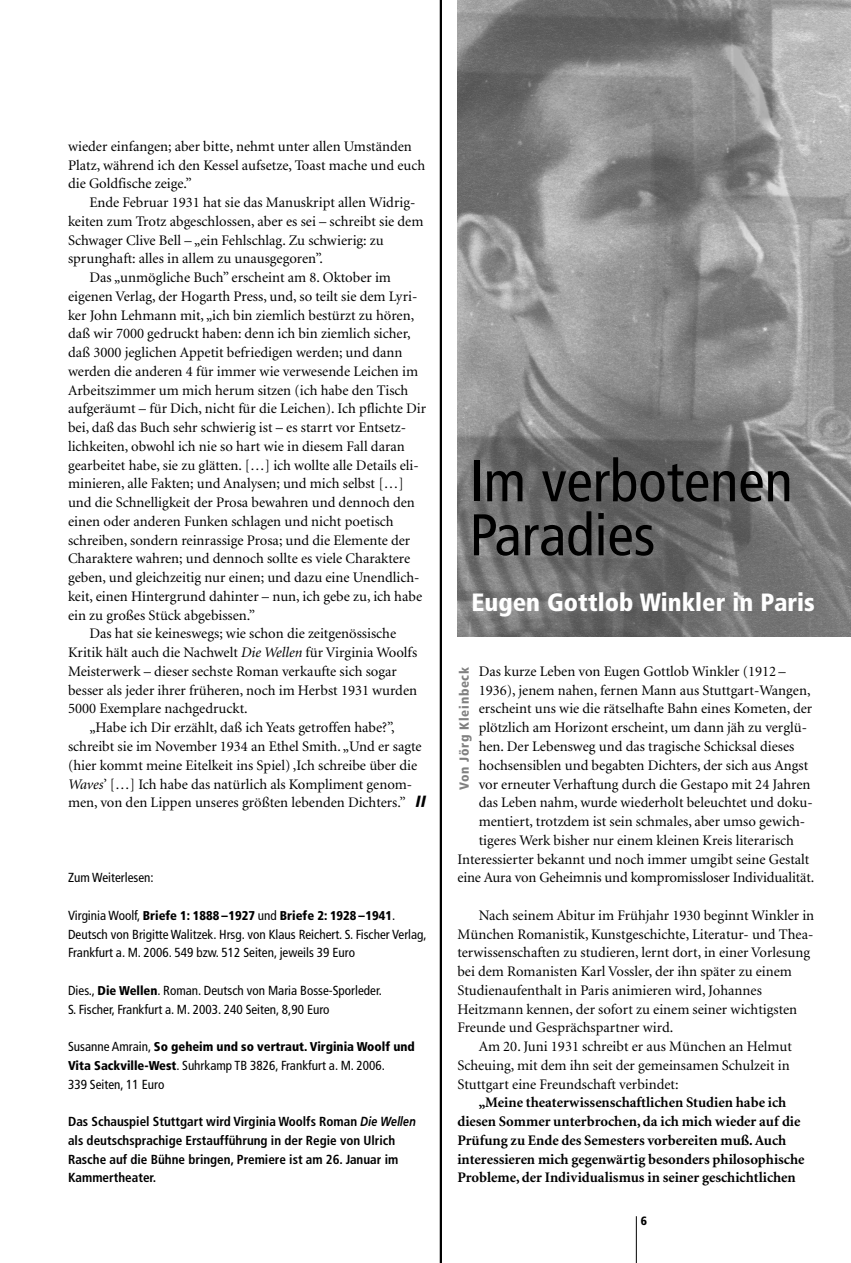
<style>
.page{position:relative;width:851px;height:1263px;background:#fff}
.page>*{position:absolute;margin:0;border:0;box-sizing:border-box;transform-origin:0 0}
.t1{font:condensed 58.65px/54px "Frutiger";color:#000}
.t2{font:900 condensed 25.05px "Frutiger";color:#fff}
.t3{font:italic 900 15px "Frutiger BQ";color:#000}
.t4{font:14.7px/18.8px "Minion";color:#000}
.t5{font:700 14.7px/18.8px "Minion";color:#000}
.t6{font:condensed 13.2px/18.8px "Frutiger";color:#000}
.t7{font:700 condensed 13.2px/18.8px "Frutiger";color:#000}
.t8{font:900 condensed 13.2px "Frutiger";letter-spacing:.05em;color:#808080}
.t9{font:900 condensed 12.75px "Frutiger";color:#000}
.t10{font:900 condensed 12px "Frutiger";color:#000}
.s1{font-style:italic}
.s2{font-weight:400;font-size:13.2px}
.s3{font-weight:900;font-size:12.75px}
.s4{font-family:"Frutiger BQ";font-style:italic;font-stretch:normal}
</style>
<div class="page">
<img style="left:457px;top:0;width:393px;height:637px">
<hr style="left:636px;top:1216px;width:1px;height:47px;background:#000">
<hr style="left:439px;top:0;width:3px;height:1263px;background:#000">
<p class="t4" style="left:68px;top:138px;width:358px">wieder einfangen; aber bitte, nehmt unter allen Umständen<br>Platz, während ich den Kessel aufsetze, Toast mache und euch die Goldfische zeige.”</p>
<p class="t4" style="left:89px;top:194px;width:327px">Ende Februar 1931 hat sie das Manuskript allen Widrig-</p>
<p class="t4" style="left:68px;top:213px;width:357px">keiten zum Trotz abgeschlossen, aber es sei – schreibt sie dem</p>
<p class="t4" style="left:68px;top:232px;width:317px">Schwager Clive Bell – „ein Fehlschlag. Zu schwierig: zu</p>
<p class="t4" style="left:68px;top:250px;width:256px">sprunghaft: alles in allem zu unausgegoren”.</p>
<p class="t4" style="left:89px;top:269px;width:303px">Das „unmögliche Buch” erscheint am 8. Oktober im</p>
<p class="t4" style="left:68px;top:288px;width:351px">eigenen Verlag, der Hogarth Press, und, so teilt sie dem Lyri-</p>
<p class="t4" style="left:68px;top:307px;width:347px">ker John Lehmann mit, „ich bin ziemlich bestürzt zu hören,</p>
<p class="t4" style="left:68px;top:325px;width:344px">daß wir 7000 gedruckt haben: denn ich bin ziemlich sicher,</p>
<p class="t4" style="left:68px;top:344px;width:336px">daß 3000 jeglichen Appetit befriedigen werden; und dann</p>
<p class="t4" style="left:68px;top:363px;width:351px">werden die anderen 4 für immer wie verwesende Leichen im</p>
<p class="t4" style="left:68px;top:382px;width:342px">Arbeitszimmer um mich herum sitzen (ich habe den Tisch</p>
<p class="t4" style="left:68px;top:400px;width:359px">aufgeräumt – für Dich, nicht für die Leichen). Ich pflichte Dir</p>
<p class="t4" style="left:68px;top:419px;width:339px">bei, daß das Buch sehr schwierig ist – es starrt vor Entsetz-</p>
<p class="t4" style="left:68px;top:438px;width:338px">lichkeiten, obwohl ich nie so hart wie in diesem Fall daran</p>
<p class="t4" style="left:68px;top:457px;width:352px">gearbeitet habe, sie zu glätten. […] ich wollte alle Details eli-</p>
<p class="t4" style="left:68px;top:475px;width:337px">minieren, alle Fakten; und Analysen; und mich selbst […]</p>
<p class="t4" style="left:68px;top:494px;width:348px">und die Schnelligkeit der Prosa bewahren und dennoch den</p>
<p class="t4" style="left:68px;top:513px;width:327px">einen oder anderen Funken schlagen und nicht poetisch</p>
<p class="t4" style="left:68px;top:532px;width:344px">schreiben, sondern reinrassige Prosa; und die Elemente der</p>
<p class="t4" style="left:68px;top:550px;width:343px">Charaktere wahren; und dennoch sollte es viele Charaktere</p>
<p class="t4" style="left:68px;top:569px;width:353px">geben, und gleichzeitig nur einen; und dazu eine Unendlich-</p>
<p class="t4" style="left:68px;top:588px;width:355px">keit, einen Hintergrund dahinter – nun, ich gebe zu, ich habe</p>
<p class="t4" style="left:68px;top:607px;width:188px">ein zu großes Stück abgebissen.”</p>
<p class="t4" style="left:89px;top:625px;width:308px">Das hat sie keineswegs; wie schon die zeitgenössische</p>
<p class="t4" style="left:68px;top:644px;width:350px">Kritik hält auch die Nachwelt <span class="s1">Die Wellen</span> für Virginia Woolfs</p>
<p class="t4" style="left:68px;top:663px;width:330px">Meisterwerk – dieser sechste Roman verkaufte sich sogar</p>
<p class="t4" style="left:68px;top:682px;width:350px">besser als jeder ihrer früheren, noch im Herbst 1931 wurden</p>
<p class="t4" style="left:68px;top:700px;width:181px">5000 Exemplare nachgedruckt.</p>
<p class="t4" style="left:89px;top:719px;width:307px">„Habe ich Dir erzählt, daß ich Yeats getroffen habe?”,</p>
<p class="t4" style="left:68px;top:738px;width:355px">schreibt sie im November 1934 an Ethel Smith. „Und er sagte</p>
<p class="t4" style="left:68px;top:757px;width:350px">(hier kommt meine Eitelkeit ins Spiel) ‚Ich schreibe über die</p>
<p class="t4" style="left:68px;top:775px;width:345px"><span class="s1">Waves</span>’ […] Ich habe das natürlich als Kompliment genom-</p>
<p class="t4" style="left:68px;top:794px;width:339px">men, von den Lippen unseres größten lebenden Dichters.”</p>
<p class="t3" style="left:416px;top:794px;width:11px">ll</p>
<p class="t6" style="left:68px;top:869px;width:87px">Zum Weiterlesen:</p>
<p class="t9" style="left:68px;top:910px;width:328px"><span class="s2">Virginia Woolf,</span> Briefe 1: 1888 –1927 <span class="s2">und</span> Briefe 2: 1928 –1941<span class="s2">.</span></p>
<p class="t6" style="left:68px;top:926px;width:360px">Deutsch von Brigitte Walitzek. Hrsg. von Klaus Reichert. S. Fischer Verlag,<br>Frankfurt a. M. 2006. 549 bzw. 512 Seiten, jeweils 39 Euro</p>
<p class="t6" style="left:68px;top:982px;width:315px">Dies., <span class="s3">Die Wellen</span>. Roman. Deutsch von Maria Bosse-Sporleder.<br>S. Fischer, Frankfurt a. M. 2003. 240 Seiten, 8,90 Euro</p>
<p class="t9" style="left:68px;top:1041px;width:348px"><span class="s2">Susanne Amrain,</span> So geheim und so vertraut. Virginia Woolf und</p>
<p class="t6" style="left:68px;top:1057px;width:318px"><span class="s3">Vita Sackville-West</span>. Suhrkamp TB 3826, Frankfurt a. M. 2006.<br>339 Seiten, 11 Euro</p>
<p class="t7" style="left:68px;top:1113px;width:349px">Das Schauspiel Stuttgart wird Virginia Woolfs Roman <span class="s4">Die Wellen </span>als deutschsprachige Erstaufführung in der Regie von Ulrich Rasche auf die Bühne bringen, Premiere ist am 26. Januar im Kammertheater.</p>
<h1 class="t1" style="left:469px;top:459px;width:325px">Im verbotenen<br>Paradies</h1>
<h2 class="t2" style="left:471px;top:592px;width:345px">Eugen Gottlob Winkler in Paris</h2>
<p class="t4" style="left:478px;top:663px;width:308px">Das kurze Leben von Eugen Gottlob Winkler (1912 –</p>
<p class="t4" style="left:478px;top:682px;width:333px">1936), jenem nahen, fernen Mann aus Stuttgart-Wangen,</p>
<p class="t4" style="left:478px;top:700px;width:335px">erscheint uns wie die rätselhafte Bahn eines Kometen, der</p>
<p class="t4" style="left:478px;top:719px;width:330px">plötzlich am Horizont erscheint, um dann jäh zu verglü-</p>
<p class="t4" style="left:478px;top:738px;width:317px">hen. Der Lebensweg und das tragische Schicksal dieses</p>
<p class="t4" style="left:478px;top:757px;width:331px">hochsensiblen und begabten Dichters, der sich aus Angst</p>
<p class="t4" style="left:478px;top:775px;width:333px">vor erneuter Verhaftung durch die Gestapo mit 24 Jahren</p>
<p class="t4" style="left:478px;top:794px;width:335px">das Leben nahm, wurde wiederholt beleuchtet und doku-</p>
<p class="t4" style="left:478px;top:813px;width:328px">mentiert, trotzdem ist sein schmales, aber umso gewich-</p>
<p class="t4" style="left:478px;top:832px;width:317px">tigeres Werk bisher nur einem kleinen Kreis literarisch</p>
<p class="t4" style="left:457px;top:850px;width:353px">Interessierter bekannt und noch immer umgibt seine Gestalt</p>
<p class="t4" style="left:457px;top:869px;width:358px">eine Aura von Geheimnis und kompromissloser Individualität.</p>
<p class="t4" style="left:478px;top:907px;width:337px">Nach seinem Abitur im Frühjahr 1930 beginnt Winkler in</p>
<p class="t4" style="left:457px;top:925px;width:357px">München Romanistik, Kunstgeschichte, Literatur- und Thea-</p>
<p class="t4" style="left:457px;top:944px;width:354px">terwissenschaften zu studieren, lernt dort, in einer Vorlesung</p>
<p class="t4" style="left:457px;top:963px;width:336px">bei dem Romanisten Karl Vossler, der ihn später zu einem</p>
<p class="t4" style="left:457px;top:982px;width:306px">Studienaufenthalt in Paris animieren wird, Johannes</p>
<p class="t4" style="left:457px;top:1000px;width:341px">Heitzmann kennen, der sofort zu einem seiner wichtigsten</p>
<p class="t4" style="left:457px;top:1019px;width:217px">Freunde und Gesprächspartner wird.</p>
<p class="t4" style="left:478px;top:1038px;width:315px">Am 20. Juni 1931 schreibt er aus München an Helmut</p>
<p class="t4" style="left:457px;top:1057px;width:334px">Scheuing, mit dem ihn seit der gemeinsamen Schulzeit in</p>
<p class="t4" style="left:457px;top:1075px;width:223px">Stuttgart eine Freundschaft verbindet:</p>
<p class="t5" style="left:457px;top:1094px;width:348px;text-indent:21px">„Meine theaterwissenschaftlichen Studien habe ich diesen Sommer unterbrochen, da ich mich wieder auf die Prüfung zu Ende des Semesters vorbereiten muß. Auch interessieren mich gegenwärtig besonders philosophische Probleme, der Individualismus in seiner geschichtlichen</p>
<p class="t8" style="left:459px;top:790px;width:125px;rotate:-90deg">Von Jörg Kleinbeck</p>
<p class="t10" style="left:640px;top:1216px;width:8px">6</p>
</div>
